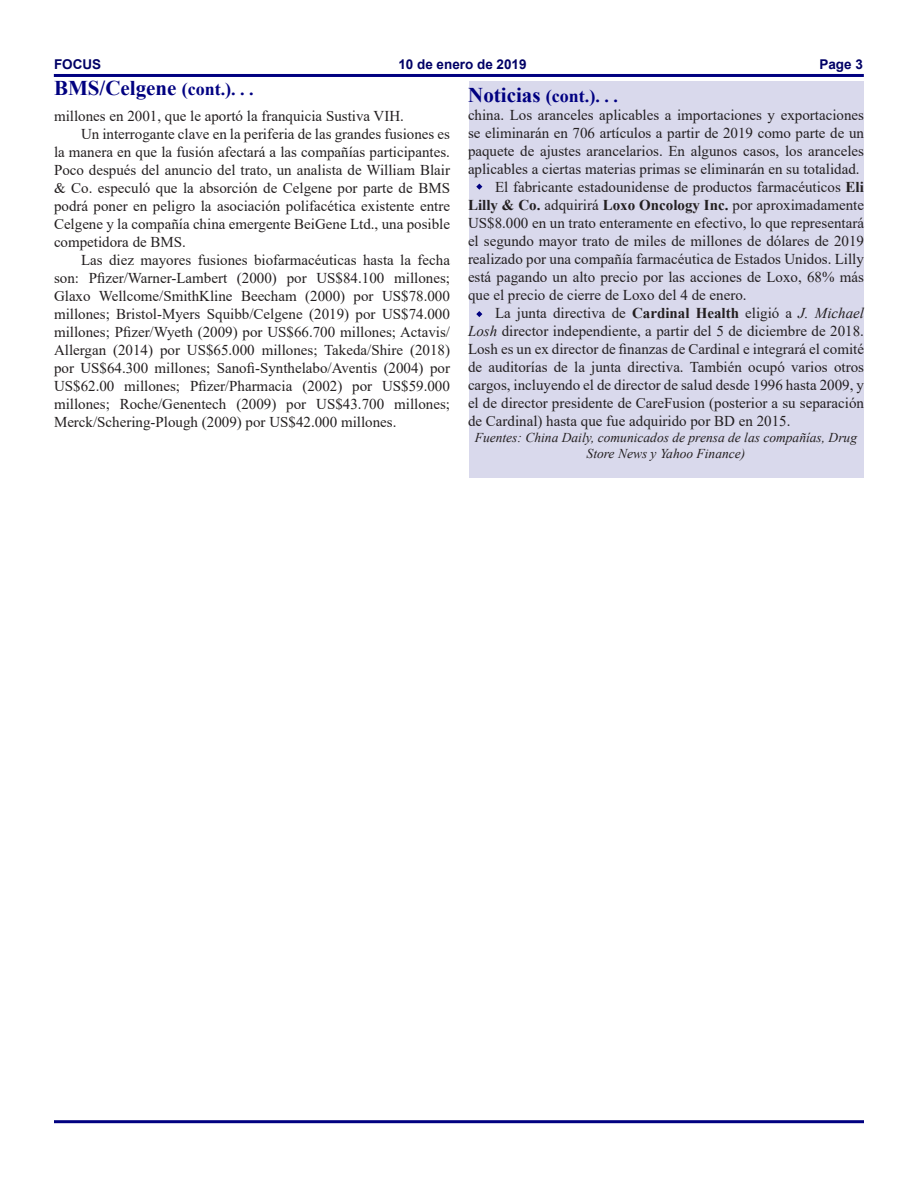
<style>
.page{position:relative;width:918px;height:1188px;background:#fff}
.page>*{position:absolute;margin:0;border:0;box-sizing:border-box;transform-origin:0 0}
.t1{font:700 21px "Times New Roman";color:#000080}
.t2{font:700 18px "Times New Roman";color:#000082}
.t3{font:15px/18px "Times New Roman";color:#231f20;text-align:justify}
.t4{font:italic 13.5px/16.2px "Times New Roman";color:#231f20;text-align:center}
.t5{font:700 13.5px "Arial";color:#006}
.s1{font-size:18px;color:#000082}
.s2{font-size:21px;color:#000080}
.s3{font-weight:700}
.s4{font-style:italic}
</style>
<div class="page">
<hr style="left:54px;top:74px;width:810px;height:3px;background:#000080">
<hr style="left:54px;top:1120px;width:810px;height:3px;background:#000080">
<div style="left:470px;top:81px;width:394px;height:396px;background:#d9d9ec"></div>
<svg style="left:476px;top:183px;width:7px;height:7px"></svg>
<svg style="left:476px;top:311px;width:7px;height:6px"></svg>
<p class="t5" style="left:54px;top:55px;width:49px">FOCUS</p>
<p class="t5" style="left:398px;top:55px;width:130px">10 de enero de 2019</p>
<p class="t5" style="left:819px;top:55px;width:45px">Page 3</p>
<p class="t3" style="left:54px;top:106px;width:352px">millones en 2001, que le aportó la franquicia Sustiva VIH.</p>
<p class="t3" style="left:54px;top:124px;width:398px;text-indent:27px">Un interrogante clave en la periferia de las grandes fusiones es la manera en que la fusión afectará a las compañías participantes.<br>Poco después del anuncio del trato, un analista de William Blair &amp; Co. especuló que la absorción de Celgene por parte de BMS podrá poner en peligro la asociación polifacética existente entre Celgene y la compañía china emergente BeiGene Ltd., una posible competidora de BMS.</p>
<p class="t3" style="left:54px;top:250px;width:398px;text-indent:27px">Las diez mayores fusiones biofarmacéuticas hasta la fecha son: Pfizer/Warner-Lambert (2000) por US$84.100 millones; Glaxo Wellcome/SmithKline Beecham (2000) por US$78.000 millones; Bristol-Myers Squibb/Celgene (2019) por US$74.000 millones; Pfizer/Wyeth (2009) por US$66.700 millones; Actavis/ Allergan (2014) por US$65.000 millones; Takeda/Shire (2018) por US$64.300 millones; Sanofi-Synthelabo/Aventis (2004) por US$62.00 millones; Pfizer/Pharmacia (2002) por US$59.000 millones; Roche/Genentech (2009) por US$43.700 millones; Merck/Schering-Plough (2009) por US$42.000 millones.</p>
<p class="t1" style="left:54px;top:73px;width:201px">BMS/Celgene <span class="s1">(cont.). . .</span></p>
<p class="t2" style="left:468px;top:83px;width:151px"><span class="s2">Noticias</span> (cont.). . .</p>
<p class="t3" style="left:468px;top:105px;width:398px">china. Los aranceles aplicables a importaciones y exportaciones se eliminarán en 706 artículos a partir de 2019 como parte de un paquete de ajustes arancelarios. En algunos casos, los aranceles aplicables a ciertas materias primas se eliminarán en su totalidad.</p>
<p class="t3" style="left:468px;top:177px;width:398px;text-indent:27px">El fabricante estadounidense de productos farmacéuticos <span class="s3">Eli Lilly &amp; Co.</span> adquirirá <span class="s3">Loxo Oncology Inc.</span> por aproximadamente US$8.000 en un trato enteramente en efectivo, lo que representará el segundo mayor trato de miles de millones de dólares de 2019 realizado por una compañía farmacéutica de Estados Unidos. Lilly está pagando un alto precio por las acciones de Loxo, 68% más que el precio de cierre de Loxo del 4 de enero.</p>
<p class="t3" style="left:468px;top:303px;width:398px;text-indent:27px">La junta directiva de <span class="s3">Cardinal Health</span> eligió a <span class="s4">J. Michael Losh</span> director independiente, a partir del 5 de diciembre de 2018.<br>Losh es un ex director de finanzas de Cardinal e integrará el comité de auditorías de la junta directiva. También ocupó varios otros cargos, incluyendo el de director de salud desde 1996 hasta 2009, y el de director presidente de CareFusion (posterior a su separación de Cardinal) hasta que fue adquirido por BD en 2015.</p>
<p class="t4" style="left:475px;top:429px;width:384px">Fuentes: China Daily, comunicados de prensa de las compañías, Drug<br>Store News y Yahoo Finance)</p>
</div>
